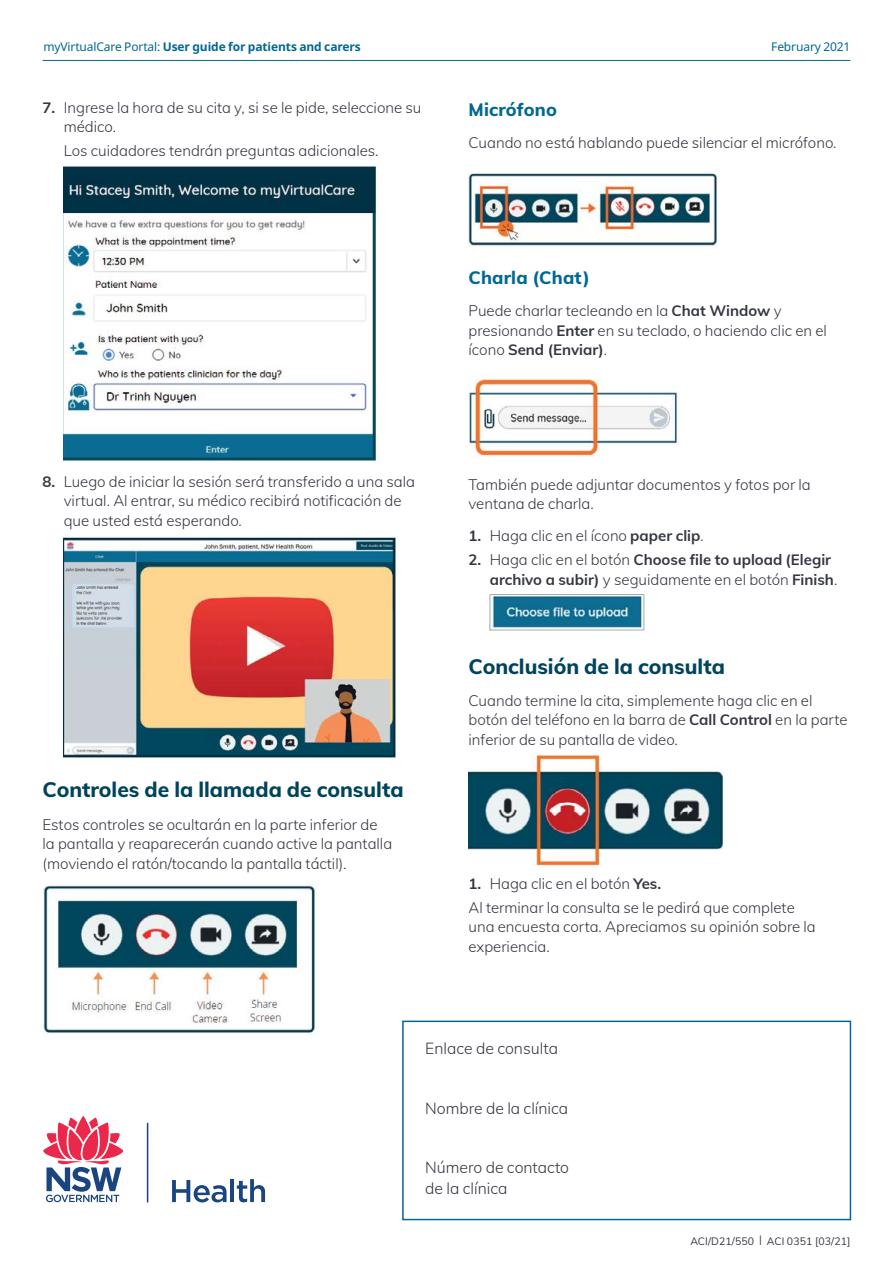
<style>
.page{position:relative;width:893px;height:1263px;background:#fff}
.page>*{position:absolute;margin:0;border:0;box-sizing:border-box;transform-origin:0 0}
.t1{font:800 21px "Muli";color:#00445c}
.t2{font:800 18px "Muli";letter-spacing:.01em;color:#006892}
.Table_text{font:300 15.75px/21px "Muli";color:#343741}
.Body{font:300 15px/19.5px "Muli";color:#343741}
.Bullet{font:300 15px/19.5px "Muli";color:#343741}
.Bullet-2{font:700 15px/19.5px "Muli";color:#343741}
.t3{font:700 12px "Noto Sans";letter-spacing:-.01em;color:#006892}
.t4{font:12px "Noto Sans";letter-spacing:-.01em;color:#006892}
.t5{font:10.5px "Muli";letter-spacing:.01em;color:#343741}
.s1{font-weight:400}
.s2{font-weight:700}
.s3{font-weight:300}
</style>
<div class="page">
<div style="left:402px;top:1020px;width:449px;height:200px;border:2px solid #006892"></div>
<img style="left:468px;top:172px;width:250px;height:75px">
<img style="left:470px;top:378px;width:208px;height:78px">
<svg style="left:490px;top:594px;width:154px;height:36px;background:#448ba6"></svg>
<img style="left:469px;top:755px;width:255px;height:111px">
<img style="left:64px;top:165px;width:314px;height:296px">
<img style="left:64px;top:536px;width:333px;height:222px">
<img style="left:44px;top:885px;width:275px;height:150px">
<hr style="left:147px;top:1123px;width:1px;height:79px;background:#1b4581">
<svg style="left:172px;top:1180px;width:55px;height:22px"></svg>
<hr style="left:230px;top:1179px;width:4px;height:23px;background:#1b4581">
<svg style="left:237px;top:1179px;width:28px;height:23px"></svg>
<svg style="left:43px;top:1116px;width:81px;height:86px"></svg>
<hr style="left:43px;top:60px;width:807px;height:1px;background:#006892">
<p class="t3" style="left:43px;top:38px;width:319px"><span class="s1">myVirtualCare Portal:</span> User guide for patients and carers</p>
<p class="t4" style="left:771px;top:38px;width:81px">February 2021</p>
<p class="Bullet" style="left:64px;top:97px;width:359px;text-indent:-21px"><span class="s2">7.</span> Ingrese la hora de su cita y, si se le pide, seleccione su médico.</p>
<p class="Bullet" style="left:64px;top:140px;width:316px">Los cuidadores tendrán preguntas adicionales.</p>
<p class="Bullet" style="left:64px;top:471px;width:353px;text-indent:-21px"><span class="s2">8.</span> Luego de iniciar la sesión será transferido a una sala virtual. Al entrar, su médico recibirá notificación de que usted está esperando.</p>
<h2 class="t1" style="left:43px;top:775px;width:363px">Controles de la llamada de consulta</h2>
<p class="Body" style="left:43px;top:814px;width:351px">Estos controles se ocultarán en la parte inferior de la pantalla y reaparecerán cuando active la pantalla (moviendo el ratón/tocando la pantalla táctil).</p>
<p class="t2" style="left:468px;top:96px;width:90px">Micrófono</p>
<p class="Body" style="left:468px;top:132px;width:370px">Cuando no está hablando puede silenciar el micrófono.</p>
<p class="t2" style="left:468px;top:265px;width:123px">Charla (Chat)</p>
<p class="Body" style="left:468px;top:301px;width:360px">Puede charlar tecleando en la <span class="s2">Chat Window</span> y presionando <span class="s2">Enter</span> en su teclado, o haciendo clic en el ícono <span class="s2">Send (Enviar)</span>.</p>
<p class="Body" style="left:468px;top:474px;width:344px">También puede adjuntar documentos y fotos por la ventana de charla.</p>
<p class="Bullet" style="left:468px;top:525px;width:237px"><span class="s2">1.</span> Haga clic en el ícono <span class="s2">paper clip</span>.</p>
<p class="Bullet-2" style="left:490px;top:549px;width:349px;text-indent:-21px">2. <span class="s3">Haga clic en el botón</span> Choose file to upload (Elegir archivo a subir) <span class="s3">y seguidamente en el botón</span> Finish<span class="s3">.</span></p>
<h2 class="t1" style="left:468px;top:651px;width:258px">Conclusión de la consulta</h2>
<p class="Body" style="left:468px;top:690px;width:381px">Cuando termine la cita, simplemente haga clic en el botón del teléfono en la barra de <span class="s2">Call Control</span> en la parte inferior de su pantalla de video.</p>
<p class="Bullet" style="left:468px;top:873px;width:194px"><span class="s2">1.</span> Haga clic en el botón <span class="s2">Yes.</span></p>
<p class="Body" style="left:468px;top:897px;width:349px">Al terminar la consulta se le pedirá que complete una encuesta corta. Apreciamos su opinión sobre la experiencia.</p>
<p class="Table_text" style="left:425px;top:1037px;width:134px">Enlace de consulta</p>
<p class="Table_text" style="left:425px;top:1097px;width:145px">Nombre de la clínica</p>
<p class="Table_text" style="left:425px;top:1155px;width:145px">Número de contacto de la clínica</p>
<p class="t5" style="left:690px;top:1233px;width:162px">ACI/D21/550 | ACI 0351 [03/21]</p>
</div>
